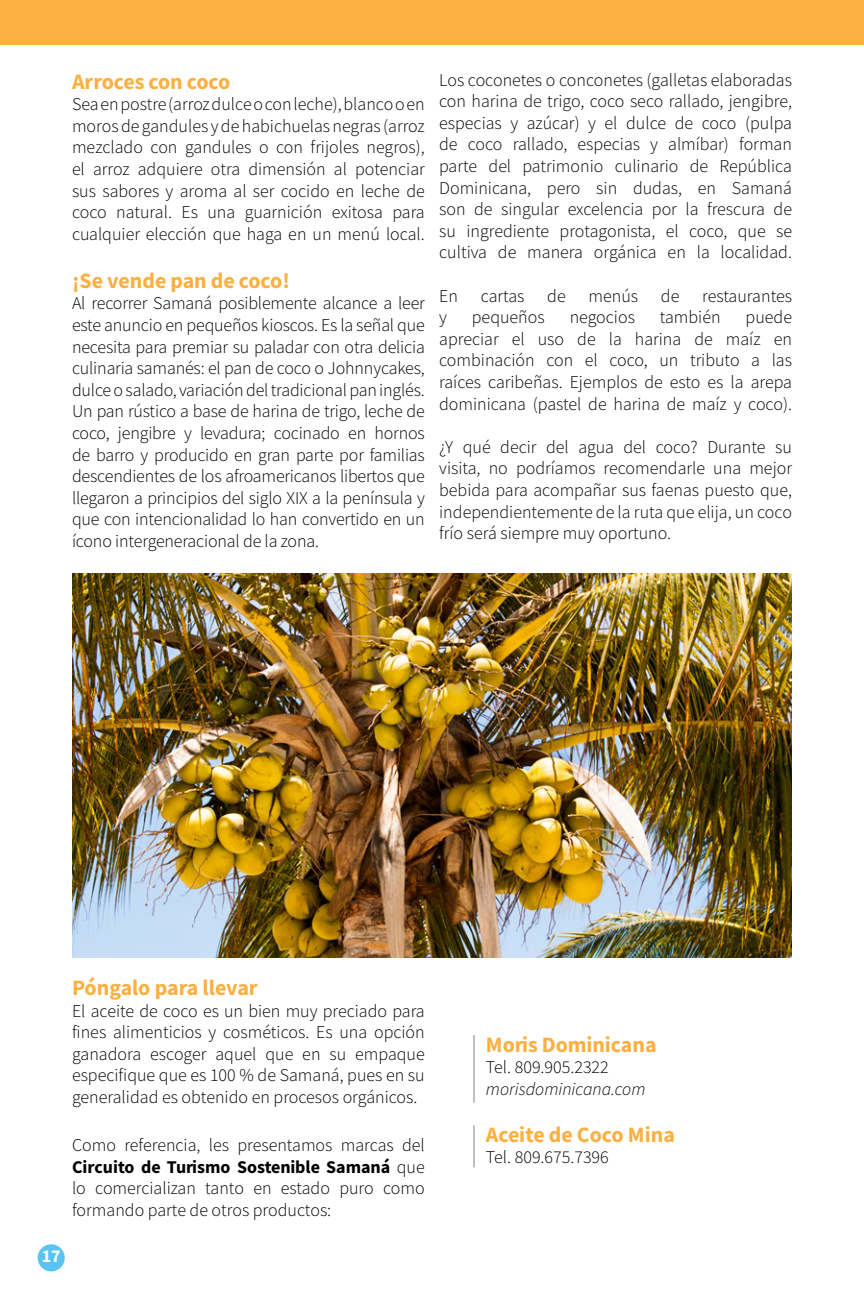
<style>
.page{position:relative;width:864px;height:1296px;background:#fff}
.page>*{position:absolute;margin:0;border:0;box-sizing:border-box;transform-origin:0 0}
.t1{font:22px "Source Sans Variable";color:#fbb03f}
.t2{font:18px/21.6px "Source Sans Variable";color:#000;text-align:justify}
.t3{font:italic 18px "Source Sans Variable";color:#000}
.t4{font:18px "Source Sans Variable";color:#fff}
</style>
<div class="page">
<div style="left:38px;top:1244px;width:27px;height:27px;background:#58c4f2;border-radius:50%"></div>
<hr style="left:474px;top:1035px;width:1px;height:68px;background:#7a8087">
<hr style="left:474px;top:1125px;width:1px;height:42px;background:#7a8087">
<img style="left:72px;top:573px;width:720px;height:385px">
<div style="left:0;top:0;width:864px;height:45px;background:#fbb03f"></div>
<p class="t1" style="left:72px;top:68px;width:160px">Arroces con coco</p>
<p class="t2" style="left:72px;top:93px;width:354px">Sea en postre (arroz dulce o con leche), blanco o en moros de gandules y de habichuelas negras (arroz mezclado con gandules o con frijoles negros), el arroz adquiere otra dimensión al potenciar sus sabores y aroma al ser cocido en leche de coco natural. Es una guarnición exitosa para cualquier elección que haga en un menú local.</p>
<p class="t1" style="left:72px;top:267px;width:219px">¡Se vende pan de coco!</p>
<p class="t2" style="left:72px;top:293px;width:355px">Al recorrer Samaná posiblemente alcance a leer este anuncio en pequeños kioscos. Es la señal que necesita para premiar su paladar con otra delicia culinaria samanés: el pan de coco o Johnnycakes, dulce o salado, variación del tradicional pan inglés.<br>Un pan rústico a base de harina de trigo, leche de coco, jengibre y levadura; cocinado en hornos de barro y producido en gran parte por familias descendientes de los afroamericanos libertos que llegaron a principios del siglo XIX a la península y que con intencionalidad lo han convertido en un ícono intergeneracional de la zona.</p>
<p class="t2" style="left:439px;top:69px;width:354px">Los coconetes o conconetes (galletas elaboradas con harina de trigo, coco seco rallado, jengibre, especias y azúcar) y el dulce de coco (pulpa de coco rallado, especias y almíbar) forman parte del patrimonio culinario de República Dominicana, pero sin dudas, en Samaná son de singular excelencia por la frescura de su ingrediente protagonista, el coco, que se cultiva de manera orgánica en la localidad.</p>
<p class="t2" style="left:439px;top:285px;width:20px">En</p>
<p class="t2" style="left:481px;top:285px;width:45px">cartas</p>
<p class="t2" style="left:547px;top:285px;width:20px">de</p>
<p class="t2" style="left:589px;top:285px;width:51px">menús</p>
<p class="t2" style="left:661px;top:285px;width:20px">de</p>
<p class="t2" style="left:702px;top:285px;width:91px">restaurantes</p>
<p class="t2" style="left:439px;top:306px;width:9px">y</p>
<p class="t2" style="left:472px;top:306px;width:74px">pequeños</p>
<p class="t2" style="left:570px;top:306px;width:67px">negocios</p>
<p class="t2" style="left:660px;top:306px;width:62px">también</p>
<p class="t2" style="left:746px;top:306px;width:48px">puede</p>
<p class="t2" style="left:439px;top:328px;width:354px">apreciar el uso de la harina de maíz en combinación con el coco, un tributo a las raíces caribeñas. Ejemplos de esto es la arepa dominicana (pastel de harina de maíz y coco).</p>
<p class="t2" style="left:439px;top:436px;width:354px">¿Y qué decir del agua del coco? Durante su visita, no podríamos recomendarle una mejor bebida para acompañar sus faenas puesto que, independientemente de la ruta que elija, un coco frío será siempre muy oportuno.</p>
<p class="t4" style="left:42px;top:1246px;width:21px">17</p>
<p class="t1" style="left:72px;top:974px;width:187px">Póngalo para llevar</p>
<p class="t2" style="left:72px;top:1000px;width:354px">El aceite de coco es un bien muy preciado para fines alimenticios y cosméticos. Es una opción ganadora escoger aquel que en su empaque especifique que es 100 % de Samaná, pues en su generalidad es obtenido en procesos orgánicos.</p>
<p class="t2" style="left:72px;top:1134px;width:354px">Como referencia, les presentamos marcas del Circuito de Turismo Sostenible Samaná que lo comercializan tanto en estado puro como formando parte de otros productos:</p>
<p class="t1" style="left:486px;top:1031px;width:172px">Moris Dominicana</p>
<p class="t2" style="left:486px;top:1057px;width:124px">Tel. 809.905.2322</p>
<p class="t3" style="left:486px;top:1078px;width:161px">morisdominicana.com</p>
<p class="t1" style="left:486px;top:1121px;width:191px">Aceite de Coco Mina</p>
<p class="t2" style="left:486px;top:1147px;width:124px">Tel. 809.675.7396</p>
</div>
